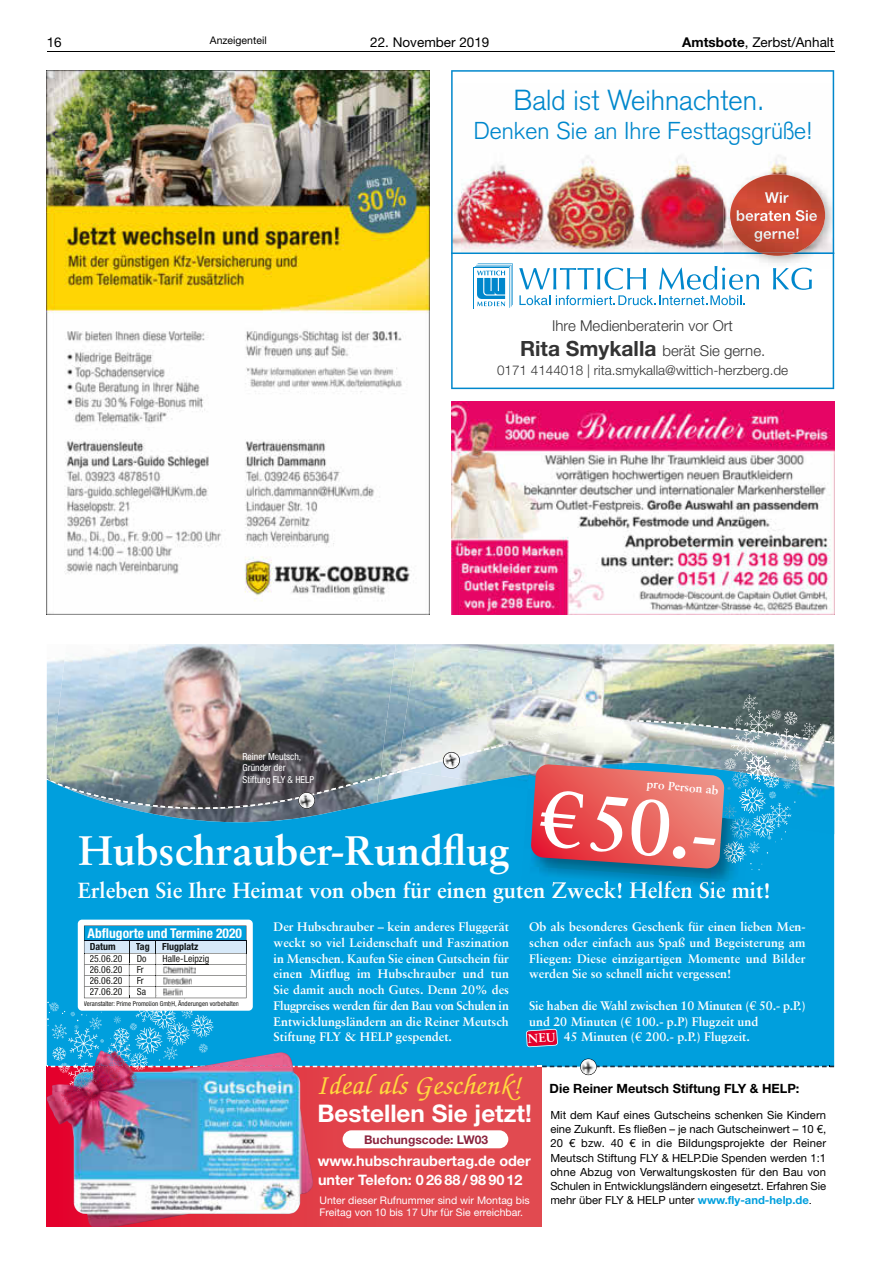
<style>
.page{position:relative;width:881px;height:1263px;background:#fff}
.page>*{position:absolute;margin:0;border:0;box-sizing:border-box;transform-origin:0 0}
.t1{font:700 78.75px "Sabon LTW1 G";color:#fff}
.t2{font:700 41.25px "Sabon LTW1 G";color:#fff}
.t3{font:italic 500 30px "Zapf Chancery";color:#ffd83f}
.t4{font:300 28.5px "Akzidenz Grotesk";color:#0087cc}
.t5{font:700 24.3px "Helvetica Neue LT";color:#fff}
.t6{font:300 24px "Akzidenz Grotesk";color:#0087cc}
.t7{font:700 21.9px "Sabon LTW1 G";color:#fff}
.t8{font:300 15px/25.2px "Helvetica Neue LT";color:#333;text-align:center}
.t9{font:700 14.4px/18.8px "Helvetica Neue LT";color:#fff}
.t10{font:300 13.5px "Helvetica Neue LT";color:#333}
.t11{font:13.5px "Helvetica Neue LT";color:#000}
.t12{font:700 condensed 13.5px "Helvetica Neue";color:#fff}
.t13{font:700 12.75px "Helvetica Neue LT";color:#000}
.t14{font:700 12.45px/15.8px "Sabon LTW1 G";color:#fff;text-align:justify}
.t15{font:700 12px "Helvetica Neue LT";color:#8b243e}
.t16{font:700 12px "Sabon LTW1 G";color:#fff}
.t17{font:11.25px/14.2px "Helvetica Neue LT";letter-spacing:-.005em;color:#000;text-align:justify}
.t18{font:10.5px/12.6px "Helvetica Neue LT";color:#fff}
.t19{font:10.5px "Helvetica Neue LT";color:#000}
.t20{font:700 condensed 9.9px "Helvetica Neue";color:#111618}
.t21{font:condensed 9.75px "Helvetica Neue LT";color:#1a1a18}
.t22{font:condensed 9.75px/11.7px "Helvetica Neue LT";color:#fff}
.t23{font:condensed 6.75px "Helvetica Neue LT";color:#1a1a18}
.s1{font-weight:700}
.s2{font-weight:700;font-size:21px}
.s3{font-weight:700;color:#009fdd}
</style>
<div class="page">
<hr style="left:47px;top:51px;width:786px;height:1px;background:#000">
<img style="left:47px;top:70px;width:382px;height:544px">
<img style="left:451px;top:70px;width:382px;height:319px">
<img style="left:50px;top:644px;width:346px;height:50px">
<div style="left:47px;top:902px;width:786px;height:23px;background:#009fdd"></div>
<img style="left:47px;top:1091px;width:494px;height:136px">
<img style="left:833px;top:658px;width:1px;height:176px">
<img style="left:397px;top:644px;width:436px;height:50px">
<div style="left:78px;top:920px;width:175px;height:91px;background:#fff;border-radius:4px"></div>
<div style="left:342px;top:1130px;width:166px;height:18px;background:#fff;border-radius:9px"></div>
<img style="left:451px;top:402px;width:382px;height:212px">
<img style="left:47px;top:694px;width:786px;height:208px">
<svg style="left:47px;top:925px;width:786px;height:166px;background:#3aa5d6"></svg>
<p class="t11" style="left:47px;top:34px;width:17px">16</p>
<p class="t19" style="left:210px;top:34px;width:58px">Anzeigenteil</p>
<p class="t11" style="left:370px;top:34px;width:121px">22. November 2019</p>
<p class="t11" style="left:682px;top:34px;width:153px"><span class="s1">Amtsbote</span>, Zerbst/Anhalt</p>
<h3 class="t4" style="left:513px;top:83px;width:252px">Bald ist Weihnachten.</h3>
<h3 class="t6" style="left:473px;top:117px;width:341px">Denken Sie an Ihre Festtagsgrüße!</h3>
<p class="t8" style="left:520px;top:312px;width:247px">Ihre Medienberaterin vor Ort<br><span class="s2">Rita Smykalla</span> berät Sie gerne.</p>
<p class="t10" style="left:497px;top:362px;width:292px">0171 4144018 | rita.smykalla@wittich-herzberg.de</p>
<p class="t22" style="left:242px;top:750px;width:73px">Reiner Meutsch,<br>Gründer der<br>Stiftung FLY &amp; HELP</p>
<p class="t16" style="left:647px;top:775px;width:74px;rotate:6deg">pro Person ab</p>
<h1 class="t1" style="left:543px;top:768px;width:181px;rotate:5deg">€50.-</h1>
<h2 class="t2" style="left:78px;top:824px;width:432px">Hubschrauber-Rundflug</h2>
<h3 class="t7" style="left:78px;top:876px;width:694px">Erleben Sie Ihre Heimat von oben für einen guten Zweck! Helfen Sie mit!</h3>
<p class="t14" style="left:273px;top:919px;width:237px">Der Hubschrauber – kein anderes Fluggerät weckt so viel Leidenschaft und Faszination in Menschen. Kaufen Sie einen Gutschein für einen Mitflug im Hubschrauber und tun Sie damit auch noch Gutes. Denn 20% des Flugpreises werden für den Bau von Schulen in Entwicklungsländern an die Reiner Meutsch Stiftung FLY &amp; HELP gespendet.</p>
<p class="t14" style="left:529px;top:919px;width:278px">Ob als besonderes Geschenk für einen lieben Men&shy;schen oder einfach aus Spaß und Begeisterung am Fliegen: Diese einzigartigen Momente und Bilder werden Sie so schnell nicht vergessen!</p>
<p class="t12" style="left:88px;top:921px;width:156px">Abflugorte und Termine 2020</p>
<p class="t20" style="left:90px;top:938px;width:27px">Datum</p>
<p class="t20" style="left:136px;top:938px;width:15px">Tag</p>
<p class="t20" style="left:162px;top:939px;width:38px">Flugplatz</p>
<p class="t21" style="left:90px;top:953px;width:34px">25.06.20</p>
<p class="t21" style="left:137px;top:953px;width:11px">Do</p>
<p class="t21" style="left:162px;top:953px;width:48px">Halle-Leipzig</p>
<p class="t21" style="left:90px;top:964px;width:34px">26.06.20</p>
<p class="t21" style="left:137px;top:964px;width:9px">Fr</p>
<p class="t21" style="left:90px;top:975px;width:34px">26.06.20</p>
<p class="t21" style="left:137px;top:975px;width:9px">Fr</p>
<p class="t21" style="left:90px;top:986px;width:34px">27.06.20</p>
<p class="t21" style="left:137px;top:986px;width:11px">Sa</p>
<p class="t23" style="left:84px;top:999px;width:157px">Veranstalter: Prime Promotion GmbH, Änderungen vorbehalten</p>
<p class="t14" style="left:529px;top:997px;width:278px">Sie haben die Wahl zwischen 10 Minuten (€ 50.- p.P.) und 20 Minuten (€ 100.- p.P) Flugzeit und</p>
<p class="t14" style="left:563px;top:1029px;width:187px">45 Minuten (€ 200.- p.P.) Flugzeit.</p>
<p class="t13" style="left:549px;top:1080px;width:251px">Die Reiner Meutsch Stiftung FLY &amp; HELP:</p>
<p class="t17" style="left:550px;top:1107px;width:277px">Mit dem Kauf eines Gutscheins schenken Sie Kindern eine Zukunft. Es fließen – je nach Gutscheinwert – 10 €, 20 € bzw. 40 € in die Bildungsprojekte der Reiner Meutsch Stiftung FLY &amp; HELP.Die Spenden werden 1:1 ohne Abzug von Verwaltungskosten für den Bau von Schulen in Entwicklungsländern eingesetzt. Erfahren Sie mehr über FLY &amp; HELP unter <span class="s3">www.fly-and-help.de</span>.</p>
<h3 class="t3" style="left:318px;top:1066px;width:206px">Ideal als Geschenk!</h3>
<h3 class="t5" style="left:317px;top:1099px;width:216px">Bestellen Sie jetzt!</h3>
<p class="t9" style="left:317px;top:1151px;width:214px">www.hubschraubertag.de oder unter Telefon: 0 26 88/ 98 90 12</p>
<p class="t15" style="left:364px;top:1132px;width:125px">Buchungscode: LW03</p>
<p class="t18" style="left:319px;top:1193px;width:212px">Unter dieser Rufnummer sind wir Montag bis<br>Freitag von 10 bis 17 Uhr für Sie erreichbar.</p>
</div>
